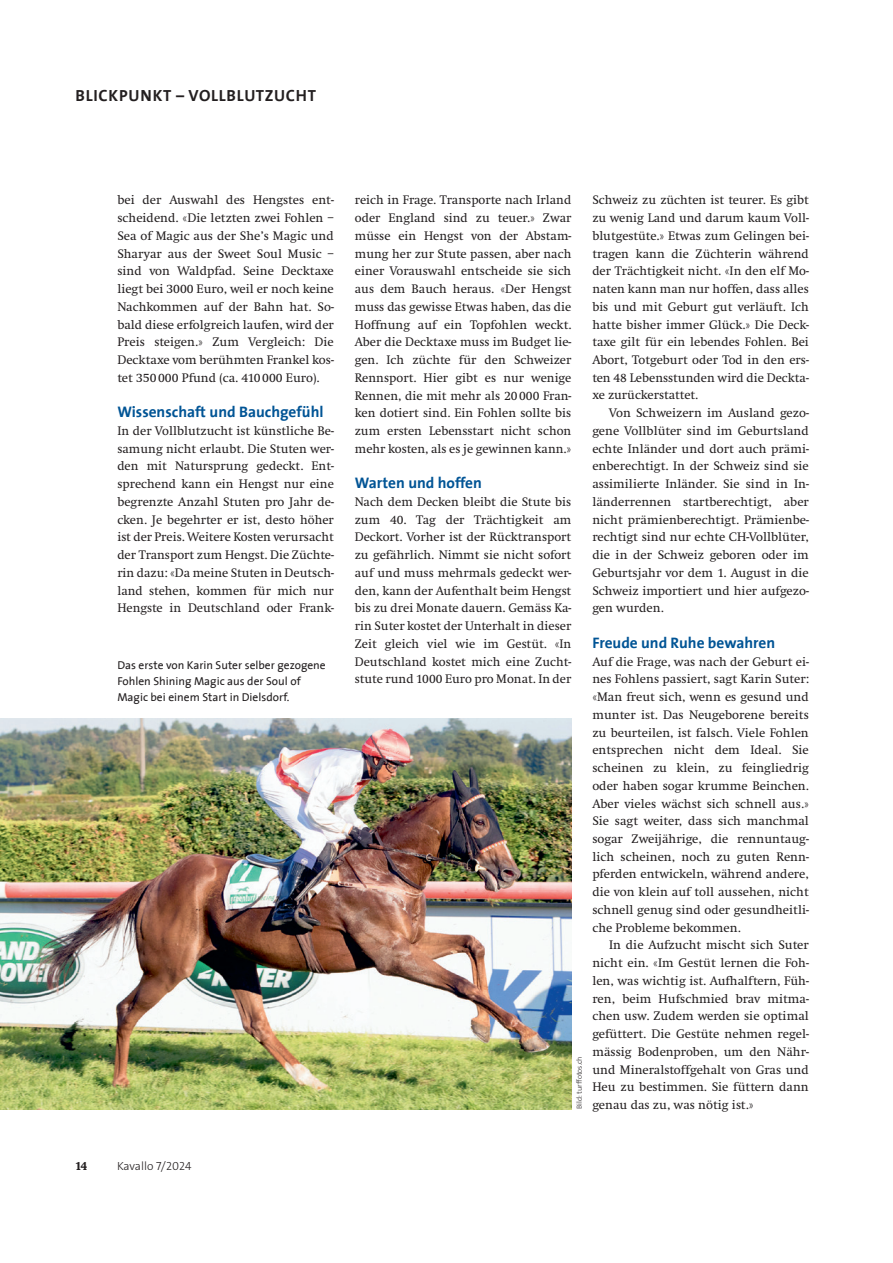
<style>
.page{position:relative;width:893px;height:1263px;background:#fff}
.page>*{position:absolute;margin:0;border:0;box-sizing:border-box;transform-origin:0 0}
.t1{font:700 16.2px "The Sans";letter-spacing:.045em;color:#231f20}
.t2{font:700 15.3px "The Sans";color:#005495}
.t3{font:12.9px/17.7px "Swift";color:#231f20;text-align:justify}
.t4{font:300 11.85px "The Sans Trial";color:#231f20}
.t5{font:700 condensed 11.85px "Swift";color:#231f20}
.t6{font:11.55px/15.9px "The Sans";color:#231f20}
.t7{font:300 7.35px "The Sans";color:#231f20}
</style>
<div class="page">
<img style="left:0;top:719px;width:571px;height:390px">
<p class="t1" style="left:76px;top:89px;width:242px">BLICKPUNKT – VOLLBLUTZUCHT</p>
<p class="t3" style="left:117px;top:193px;width:218px">bei der Auswahl des Hengstes ent&shy;scheidend. «Die letzten zwei Fohlen – Sea of Magic aus der She’s Magic und Sharyar aus der Sweet Soul Music – sind von Waldpfad. Seine Decktaxe liegt bei 3000 Euro, weil er noch keine Nachkommen auf der Bahn hat. So&shy;bald diese erfolgreich laufen, wird der Preis steigen.» Zum Vergleich: Die Decktaxe vom berühmten Frankel kos&shy;tet 350 000 Pfund (ca. 410 000 Euro).</p>
<p class="t2" style="left:117px;top:406px;width:208px">Wissenschaft und Bauchgefühl</p>
<p class="t3" style="left:117px;top:423px;width:218px">In der Vollblutzucht ist künstliche Be&shy;samung nicht erlaubt. Die Stuten wer&shy;den mit Natursprung gedeckt. Ent&shy;sprechend kann ein Hengst nur eine begrenzte Anzahl Stuten pro Jahr de&shy;cken. Je begehrter er ist, desto höher ist der Preis. Weitere Kosten verursacht der Transport zum Hengst. Die Züchte&shy;rin dazu: «Da meine Stuten in Deutsch&shy;land stehen, kommen für mich nur Hengste in Deutschland oder Frank-</p>
<p class="t6" style="left:117px;top:658px;width:210px">Das erste von Karin Suter selber gezogene<br>Fohlen Shining Magic aus der Soul of<br>Magic bei einem Start in Dielsdorf.</p>
<p class="t5" style="left:75px;top:1159px;width:13px">14</p>
<p class="t4" style="left:117px;top:1159px;width:76px">Kavallo 7/2024</p>
<p class="t3" style="left:355px;top:192px;width:218px">reich in Frage. Transporte nach Irland oder England sind zu teuer.» Zwar müsse ein Hengst von der Abstam&shy;mung her zur Stute passen, aber nach einer Vorauswahl entscheide sie sich aus dem Bauch heraus. «Der Hengst muss das gewisse Etwas haben, das die Hoffnung auf ein Topfohlen weckt.<br>Aber die Decktaxe muss im Budget lie&shy;gen. Ich züchte für den Schweizer Rennsport. Hier gibt es nur wenige Rennen, die mit mehr als 20 000 Fran&shy;ken dotiert sind. Ein Fohlen sollte bis zum ersten Lebensstart nicht schon mehr kosten, als es je gewinnen kann.»</p>
<p class="t2" style="left:355px;top:477px;width:129px">Warten und hoffen</p>
<p class="t3" style="left:355px;top:494px;width:218px">Nach dem Decken bleibt die Stute bis zum 40. Tag der Trächtigkeit am Deckort. Vorher ist der Rücktransport zu gefährlich. Nimmt sie nicht sofort auf und muss mehrmals gedeckt wer&shy;den, kann der Aufenthalt beim Hengst bis zu drei Monate dauern. Gemäss Ka&shy;rin Suter kostet der Unterhalt in dieser Zeit gleich viel wie im Gestüt. «In Deutschland kostet mich eine Zucht&shy;stute rund 1000 Euro pro Monat. In der</p>
<p class="t7" style="left:576px;top:1109px;width:54px;rotate:-90deg">Bild: turffotos.ch</p>
<p class="t3" style="left:592px;top:192px;width:218px">Schweiz zu züchten ist teurer. Es gibt zu wenig Land und darum kaum Voll&shy;blutgestüte.» Etwas zum Gelingen bei&shy;tragen kann die Züchterin während der Trächtigkeit nicht. «In den elf Mo&shy;naten kann man nur hoffen, dass alles bis und mit Geburt gut verläuft. Ich hatte bisher immer Glück.» Die Deck&shy;taxe gilt für ein lebendes Fohlen. Bei Abort, Totgeburt oder Tod in den ers&shy;ten 48 Lebensstunden wird die Deckta&shy;xe zurückerstattet.</p>
<p class="t3" style="left:592px;top:405px;width:218px;text-indent:17px">Von Schweizern im Ausland gezo&shy;gene Vollblüter sind im Geburtsland echte Inländer und dort auch prämi&shy;enberechtigt. In der Schweiz sind sie assimilierte Inländer. Sie sind in In&shy;länderrennen startberechtigt, aber nicht prämienberechtigt. Prämienbe&shy;rechtigt sind nur echte CH-Vollblüter, die in der Schweiz geboren oder im Geburtsjahr vor dem 1. August in die Schweiz importiert und hier aufgezo&shy;gen wurden.</p>
<p class="t2" style="left:592px;top:636px;width:184px">Freude und Ruhe bewahren</p>
<p class="t3" style="left:592px;top:654px;width:218px">Auf die Frage, was nach der Geburt ei&shy;nes Fohlens passiert, sagt Karin Suter: «Man freut sich, wenn es gesund und munter ist. Das Neugeborene bereits zu beurteilen, ist falsch. Viele Fohlen entsprechen nicht dem Ideal. Sie scheinen zu klein, zu feingliedrig oder haben sogar krumme Beinchen.<br>Aber vieles wächst sich schnell aus.» Sie sagt weiter, dass sich manchmal sogar Zweijährige, die rennuntaug&shy;lich scheinen, noch zu guten Renn&shy;pferden entwickeln, während andere, die von klein auf toll aussehen, nicht schnell genug sind oder gesundheitli&shy;che Probleme bekommen.</p>
<p class="t3" style="left:592px;top:937px;width:218px;text-indent:17px">In die Aufzucht mischt sich Suter nicht ein. «Im Gestüt lernen die Foh&shy;len, was wichtig ist. Aufhalftern, Füh&shy;ren, beim Hufschmied brav mitma&shy;chen usw. Zudem werden sie optimal gefüttert. Die Gestüte nehmen regel&shy;mässig Bodenproben, um den Nähr&shy;und Mineralstoffgehalt von Gras und Heu zu bestimmen. Sie füttern dann</p>
<p class="t3" style="left:592px;top:1097px;width:163px">genau das zu, was nötig ist.»</p>
</div>
